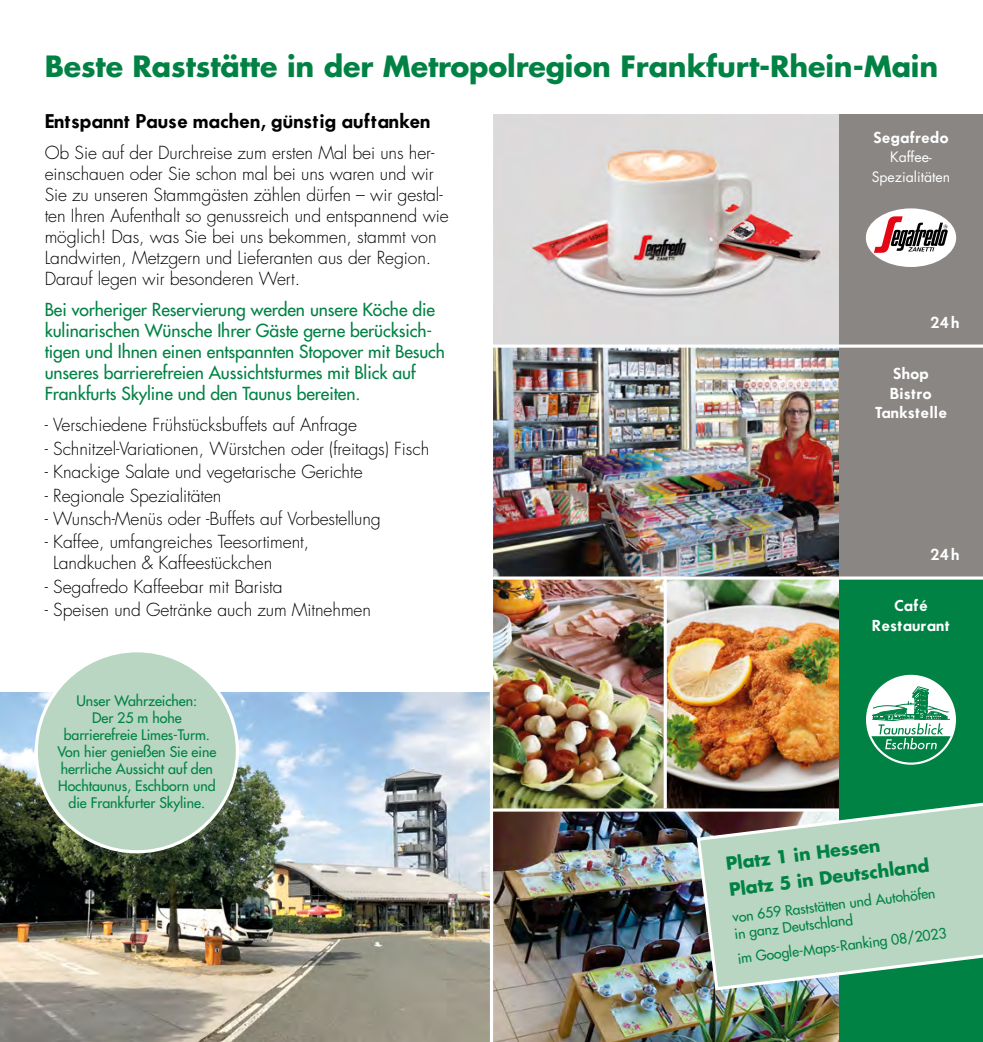
<style>
.page{position:relative;width:983px;height:1042px;background:#fff}
.page>*{position:absolute;margin:0;border:0;box-sizing:border-box;transform-origin:0 0}
.t1{font:700 28.53px "Futura";letter-spacing:-.005em;color:#008244}
.t2{font:300 17.5px/21px "Futura";letter-spacing:-.005em;color:#000}
.t3{font:17.5px/21px "Futura";letter-spacing:-.005em;color:#008244}
.t4{font:600 17.5px "Futura";letter-spacing:-.005em;color:#000}
.t5{font:700 17.5px/25.9px "Futura";color:#008244}
.t6{font:14.17px/17px "Futura";letter-spacing:-.005em;color:#008244;text-align:center}
.t7{font:14px/16.8px "Futura";color:#008244}
.t8{font:600 14px/19.2px "Futura";color:#fff;text-align:center}
.t9{font:14px/19.2px "Futura";color:#fff;text-align:center}
</style>
<div class="page">
<img style="left:493px;top:114px;width:345px;height:928px">
<div style="left:838px;top:346px;width:144px;height:232px;background:#898684"></div>
<hr style="left:491px;top:808px;width:464px;height:3px;background:#fff">
<div style="left:838px;top:578px;width:144px;height:464px;background:#008244"></div>
<img style="left:0;top:692px;width:490px;height:350px">
<div style="left:838px;top:114px;width:144px;height:232px;background:#898684"></div>
<div style="left:865px;top:208px;width:90px;height:59px;background:#fff;border-radius:50%"></div>
<svg style="left:873px;top:216px;width:74px;height:37px"></svg>
<div style="left:36px;top:651px;width:201px;height:201px;background:#b8d6c1;border-radius:50%"></div>
<svg style="left:694px;top:797px;width:288px;height:195px;background:#9bbea9"></svg>
<svg style="left:866px;top:674px;width:90px;height:91px"></svg>
<svg style="left:493px;top:344px;width:489px;height:4px"></svg>
<hr style="left:491px;top:576px;width:491px;height:3px;background:#fff">
<hr style="left:663px;top:576px;width:3px;height:232px;background:#fff">
<h1 class="t1" style="left:45px;top:47px;width:894px">Beste Raststätte in der Metropolregion Frankfurt-Rhein-Main</h1>
<p class="t4" style="left:45px;top:109px;width:387px">Entspannt Pause machen, günstig auftanken</p>
<p class="t2" style="left:45px;top:142px;width:405px">Ob Sie auf der Durchreise zum ersten Mal bei uns her&shy;einschauen oder Sie schon mal bei uns waren und wir Sie zu unseren Stammgästen zählen dürfen – wir gestal&shy;ten Ihren Aufenthalt so genussreich und entspannend wie möglich! Das, was Sie bei uns bekommen, stammt von Landwirten, Metzgern und Lieferanten aus der Region.<br>Darauf legen wir besonderen Wert.</p>
<p class="t3" style="left:45px;top:299px;width:402px">Bei vorheriger Reservierung werden unsere Köche die kulinarischen Wünsche Ihrer Gäste gerne berücksich&shy;tigen und Ihnen einen entspannten Stopover mit Besuch unseres barrierefreien Aussichtsturmes mit Blick auf Frankfurts Skyline und den Taunus bereiten.</p>
<p class="t2" style="left:45px;top:414px;width:314px">- Verschiedene Frühstücksbuffets auf Anfrage</p>
<p class="t2" style="left:45px;top:438px;width:386px">- Schnitzel-Variationen, Würstchen oder (freitags) Fisch</p>
<p class="t2" style="left:45px;top:461px;width:319px">- Knackige Salate und vegetarische Gerichte</p>
<p class="t2" style="left:45px;top:485px;width:178px">- Regionale Spezialitäten</p>
<p class="t2" style="left:45px;top:508px;width:337px">- Wunsch-Menüs oder -Buffets auf Vorbestellung</p>
<p class="t2" style="left:53px;top:532px;width:257px;text-indent:-9px">- Kaffee, umfangreiches Teesortiment,<br>Landkuchen &amp; Kaffeestückchen</p>
<p class="t2" style="left:45px;top:576px;width:239px">- Segafredo Kaffeebar mit Barista</p>
<p class="t2" style="left:45px;top:600px;width:328px">- Speisen und Getränke auch zum Mitnehmen</p>
<p class="t6" style="left:57px;top:692px;width:160px">Unser Wahrzeichen:<br>Der 25 m hohe barrierefreie Limes-Turm.<br>Von hier genießen Sie eine herrliche Aussicht auf den<br>Hochtaunus, Eschborn und die Frankfurter Skyline.</p>
<p class="t8" style="left:872px;top:128px;width:77px">Segafredo</p>
<p class="t9" style="left:871px;top:147px;width:80px">Kaffee-<br>Spezialitäten</p>
<p class="t8" style="left:929px;top:313px;width:31px">24h</p>
<p class="t8" style="left:874px;top:364px;width:74px">Shop<br>Bistro<br>Tankstelle</p>
<p class="t8" style="left:929px;top:545px;width:31px">24h</p>
<p class="t8" style="left:871px;top:596px;width:79px">Café<br>Restaurant</p>
<p class="t5" style="left:724px;top:850px;width:203px;rotate:-7deg">Platz 1 in Hessen<br>Platz 5 in Deutschland</p>
<p class="t7" style="left:731px;top:909px;width:205px;rotate:-7deg">von 659 Raststätten und Autohöfen in ganz Deutschland</p>
<p class="t7" style="left:736px;top:950px;width:212px;rotate:-7deg">im Google-Maps-Ranking 08/2023</p>
</div>
